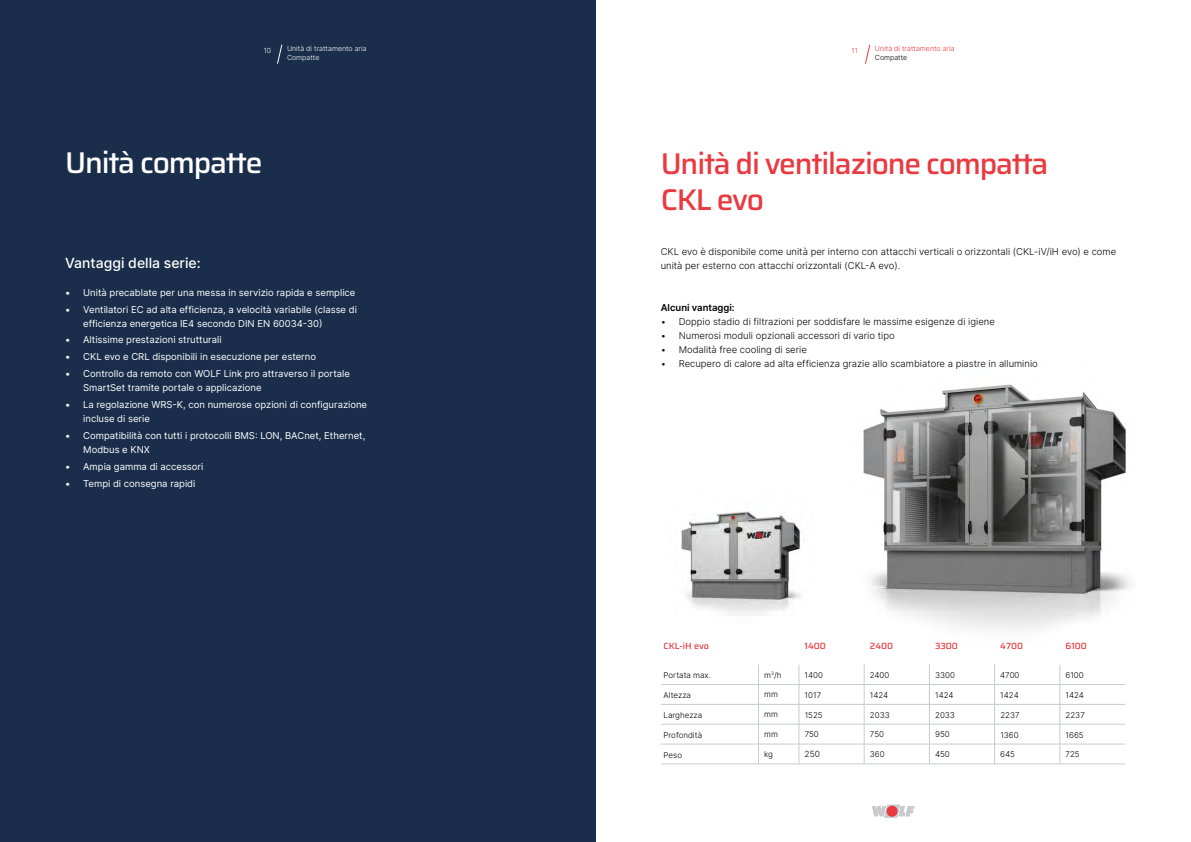
<style>
.page{position:relative;width:1191px;height:842px;background:#fff}
.page>*{position:absolute;margin:0;border:0;box-sizing:border-box;transform-origin:0 0}
.t1{font:500 30px/36px "Saira";letter-spacing:-.04em;color:#e83a40}
.t2{font:500 30px "Saira";letter-spacing:-.04em;color:#fff}
.t3{font:500 14px "Inter";color:#fff}
.t4{font:9.5px/14px "Inter";color:#fff}
.t5{font:300 9.5px/14px "Inter";color:#000}
.t6{font:600 9.5px "Inter";color:#000}
.t7{font:500 9px "Saira";color:#e83a40}
.t8{font:300 8.5px "Inter";color:#000}
.t9{font:300 8px "Inter";color:#000}
.t10{font:300 7px "Inter";color:#fff}
.t11{font:300 7px "Inter";color:#e83a40}
.t12{font:300 7px "Inter";color:#000}
</style>
<div class="page">
<div style="left:0;top:0;width:595px;height:842px;background:#1a2e4b"></div>
<svg style="left:865px;top:44px;width:5px;height:20px"></svg>
<svg style="left:277px;top:44px;width:6px;height:20px"></svg>
<img style="left:863px;top:384px;width:267px;height:246px">
<hr style="left:660px;top:684px;width:98px;height:1px;background:#c8cbce">
<hr style="left:758px;top:684px;width:41px;height:1px;background:#c8cbce">
<hr style="left:799px;top:684px;width:65px;height:1px;background:#c8cbce">
<hr style="left:864px;top:684px;width:65px;height:1px;background:#c8cbce">
<hr style="left:929px;top:684px;width:65px;height:1px;background:#c8cbce">
<hr style="left:994px;top:684px;width:65px;height:1px;background:#c8cbce">
<hr style="left:1059px;top:684px;width:66px;height:1px;background:#c8cbce">
<hr style="left:660px;top:704px;width:98px;height:1px;background:#c8cbce">
<hr style="left:758px;top:704px;width:41px;height:1px;background:#c8cbce">
<hr style="left:799px;top:704px;width:65px;height:1px;background:#c8cbce">
<hr style="left:864px;top:704px;width:65px;height:1px;background:#c8cbce">
<hr style="left:929px;top:704px;width:65px;height:1px;background:#c8cbce">
<hr style="left:994px;top:704px;width:65px;height:1px;background:#c8cbce">
<hr style="left:1059px;top:704px;width:66px;height:1px;background:#c8cbce">
<hr style="left:660px;top:724px;width:98px;height:1px;background:#c8cbce">
<hr style="left:660px;top:744px;width:98px;height:1px;background:#c8cbce">
<hr style="left:660px;top:764px;width:98px;height:1px;background:#c8cbce">
<svg style="left:758px;top:665px;width:1px;height:99px"></svg>
<hr style="left:758px;top:724px;width:41px;height:1px;background:#c8cbce">
<hr style="left:799px;top:724px;width:65px;height:1px;background:#c8cbce">
<svg style="left:798px;top:665px;width:1px;height:99px"></svg>
<hr style="left:758px;top:744px;width:41px;height:1px;background:#c8cbce">
<hr style="left:799px;top:744px;width:65px;height:1px;background:#c8cbce">
<hr style="left:758px;top:764px;width:41px;height:1px;background:#c8cbce">
<hr style="left:799px;top:764px;width:65px;height:1px;background:#c8cbce">
<svg style="left:864px;top:665px;width:1px;height:99px"></svg>
<hr style="left:864px;top:724px;width:65px;height:1px;background:#c8cbce">
<hr style="left:929px;top:724px;width:65px;height:1px;background:#c8cbce">
<hr style="left:994px;top:724px;width:65px;height:1px;background:#c8cbce">
<svg style="left:929px;top:665px;width:1px;height:99px"></svg>
<svg style="left:994px;top:665px;width:1px;height:99px"></svg>
<hr style="left:864px;top:744px;width:65px;height:1px;background:#c8cbce">
<hr style="left:929px;top:744px;width:65px;height:1px;background:#c8cbce">
<hr style="left:994px;top:744px;width:65px;height:1px;background:#c8cbce">
<hr style="left:864px;top:764px;width:65px;height:1px;background:#c8cbce">
<hr style="left:929px;top:764px;width:65px;height:1px;background:#c8cbce">
<hr style="left:994px;top:764px;width:65px;height:1px;background:#c8cbce">
<svg style="left:1059px;top:665px;width:1px;height:99px"></svg>
<hr style="left:1059px;top:724px;width:66px;height:1px;background:#c8cbce">
<hr style="left:1059px;top:744px;width:66px;height:1px;background:#c8cbce">
<hr style="left:1059px;top:764px;width:66px;height:1px;background:#c8cbce">
<img style="left:681px;top:511px;width:121px;height:105px">
<svg style="left:872px;top:805px;width:42px;height:13px"></svg>
<div style="left:886px;top:806px;width:11px;height:11px;background:#e83a40;border-radius:50%"></div>
<p class="t10" style="left:264px;top:45px;width:9px">10</p>
<p class="t10" style="left:287px;top:44px;width:81px">Unità di trattamento aria</p>
<p class="t11" style="left:851px;top:45px;width:8px">11</p>
<p class="t10" style="left:287px;top:53px;width:34px">Compatte</p>
<p class="t11" style="left:875px;top:44px;width:81px">Unità di trattamento aria</p>
<p class="t12" style="left:875px;top:53px;width:34px">Compatte</p>
<h1 class="t2" style="left:65px;top:138px;width:199px">Unità compatte</h1>
<h2 class="t3" style="left:65px;top:252px;width:137px">Vantaggi della serie:</h2>
<p class="t4" style="left:65px;top:285px;width:292px">• Unità precablate per una messa in servizio rapida e semplice</p>
<p class="t4" style="left:83px;top:302px;width:275px;text-indent:-18px">• Ventilatori EC ad alta efficienza, a velocità variabile (classe di efficienza energetica IE4 secondo DIN EN 60034-30)</p>
<p class="t4" style="left:65px;top:333px;width:158px">• Altissime prestazioni strutturali</p>
<p class="t4" style="left:65px;top:350px;width:252px">• CKL evo e CRL disponibili in esecuzione per esterno</p>
<p class="t4" style="left:83px;top:366px;width:268px;text-indent:-18px">• Controllo da remoto con WOLF Link pro attraverso il portale<br>SmartSet tramite portale o applicazione</p>
<p class="t4" style="left:83px;top:397px;width:285px;text-indent:-18px">• La regolazione WRS-K, con numerose opzioni di configurazione incluse di serie</p>
<p class="t4" style="left:83px;top:428px;width:284px;text-indent:-18px">• Compatibilità con tutti i protocolli BMS: LON, BACnet, Ethernet,<br>Modbus e KNX</p>
<p class="t4" style="left:65px;top:459px;width:140px">• Ampia gamma di accessori</p>
<p class="t4" style="left:65px;top:476px;width:132px">• Tempi di consegna rapidi</p>
<h1 class="t1" style="left:660px;top:145px;width:389px">Unità di ventilazione compatta<br>CKL evo</h1>
<p class="t5" style="left:660px;top:244px;width:457px">CKL evo è disponibile come unità per interno con attacchi verticali o orizzontali (CKL-iV/iH evo) e come unità per esterno con attacchi orizzontali (CKL-A evo).</p>
<p class="t6" style="left:660px;top:301px;width:76px">Alcuni vantaggi:</p>
<p class="t5" style="left:660px;top:314px;width:336px">• Doppio stadio di filtrazioni per soddisfare le massime esigenze di igiene</p>
<p class="t5" style="left:660px;top:328px;width:235px">• Numerosi moduli opzionali accessori di vario tipo</p>
<p class="t5" style="left:660px;top:342px;width:148px">• Modalità free cooling di serie</p>
<p class="t5" style="left:660px;top:356px;width:378px">• Recupero di calore ad alta efficienza grazie allo scambiatore a piastre in alluminio</p>
<p class="t7" style="left:663px;top:638px;width:47px">CKL-iH evo</p>
<p class="t7" style="left:804px;top:638px;width:23px">1400</p>
<p class="t7" style="left:870px;top:638px;width:25px">2400</p>
<p class="t7" style="left:935px;top:638px;width:24px">3300</p>
<p class="t7" style="left:1000px;top:638px;width:24px">4700</p>
<p class="t7" style="left:1065px;top:638px;width:23px">6100</p>
<p class="t9" style="left:663px;top:670px;width:49px">Portata max.</p>
<p class="t9" style="left:764px;top:669px;width:19px">m<sup>3</sup>/h</p>
<p class="t9" style="left:804px;top:670px;width:20px">1400</p>
<p class="t9" style="left:870px;top:670px;width:21px">2400</p>
<p class="t9" style="left:935px;top:670px;width:21px">3300</p>
<p class="t9" style="left:1000px;top:670px;width:21px">4700</p>
<p class="t9" style="left:1065px;top:670px;width:20px">6100</p>
<p class="t9" style="left:663px;top:690px;width:29px">Altezza</p>
<p class="t9" style="left:764px;top:689px;width:15px">mm</p>
<p class="t9" style="left:804px;top:690px;width:18px">1017</p>
<p class="t9" style="left:870px;top:690px;width:20px">1424</p>
<p class="t9" style="left:935px;top:690px;width:20px">1424</p>
<p class="t9" style="left:1000px;top:690px;width:20px">1424</p>
<p class="t9" style="left:1065px;top:690px;width:20px">1424</p>
<p class="t9" style="left:663px;top:709px;width:40px">Larghezza</p>
<p class="t9" style="left:764px;top:708px;width:15px">mm</p>
<p class="t9" style="left:804px;top:709px;width:19px">1525</p>
<p class="t9" style="left:870px;top:709px;width:21px">2033</p>
<p class="t9" style="left:935px;top:709px;width:21px">2033</p>
<p class="t9" style="left:1000px;top:709px;width:21px">2237</p>
<p class="t9" style="left:1065px;top:709px;width:21px">2237</p>
<p class="t9" style="left:663px;top:729px;width:40px">Profondità</p>
<p class="t9" style="left:764px;top:728px;width:15px">mm</p>
<p class="t9" style="left:804px;top:728px;width:16px">750</p>
<p class="t9" style="left:870px;top:728px;width:16px">750</p>
<p class="t9" style="left:935px;top:728px;width:16px">950</p>
<p class="t9" style="left:1000px;top:729px;width:20px">1360</p>
<p class="t9" style="left:1065px;top:729px;width:20px">1665</p>
<p class="t9" style="left:663px;top:749px;width:20px">Peso</p>
<p class="t9" style="left:764px;top:748px;width:10px">kg</p>
<p class="t8" style="left:804px;top:748px;width:17px">250</p>
<p class="t9" style="left:870px;top:748px;width:16px">360</p>
<p class="t9" style="left:935px;top:748px;width:16px">450</p>
<p class="t9" style="left:1000px;top:748px;width:16px">645</p>
<p class="t9" style="left:1065px;top:748px;width:16px">725</p>
</div>
